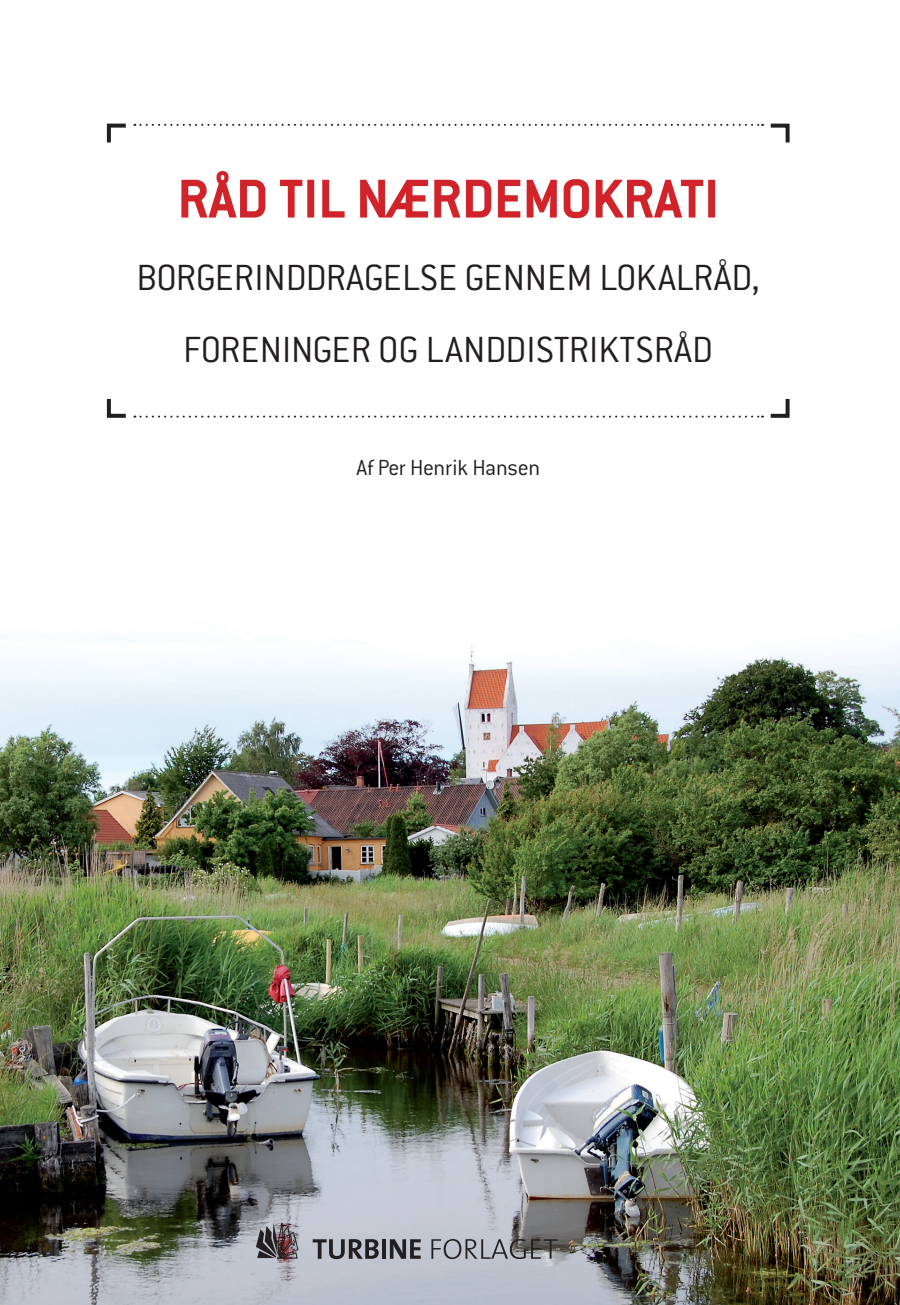
<style>
.page{position:relative;width:900px;height:1305px;background:#fff}
.page>*{position:absolute;margin:0;border:0;box-sizing:border-box;transform-origin:0 0}
.t1{font:700 60px "Conduit ITC";color:#d1232a}
.t2{font:300 40px/72px "Conduit ITC";color:#231f20;text-align:center}
.t3{font:300 24px "Conduit ITC";letter-spacing:-.015em;color:#231f20}
</style>
<div class="page">
<img style="left:0;top:637px;width:899px;height:668px">
<svg style="left:106px;top:398px;width:684px;height:20px"></svg>
<svg style="left:106px;top:123px;width:684px;height:20px"></svg>
<svg style="left:313px;top:1239px;width:66px;height:20px"></svg>
<hr style="left:382px;top:1239px;width:4px;height:20px;background:#231f20">
<svg style="left:390px;top:1239px;width:30px;height:20px"></svg>
<svg style="left:431px;top:1239px;width:94px;height:20px"></svg>
<svg style="left:531px;top:1239px;width:26px;height:20px"></svg>
<svg style="left:256px;top:1221px;width:43px;height:39px"></svg>
<h1 class="t1" style="left:177px;top:178px;width:543px">RÅD TIL NÆRDEMOKRATI</h1>
<p class="t2" style="left:136px;top:245px;width:625px">BORGERINDDRAGELSE GENNEM LOKALRÅD,<br>FORENINGER OG LANDDISTRIKTSRÅD</p>
<p class="t3" style="left:356px;top:459px;width:185px">Af Per Henrik Hansen</p>
</div>
